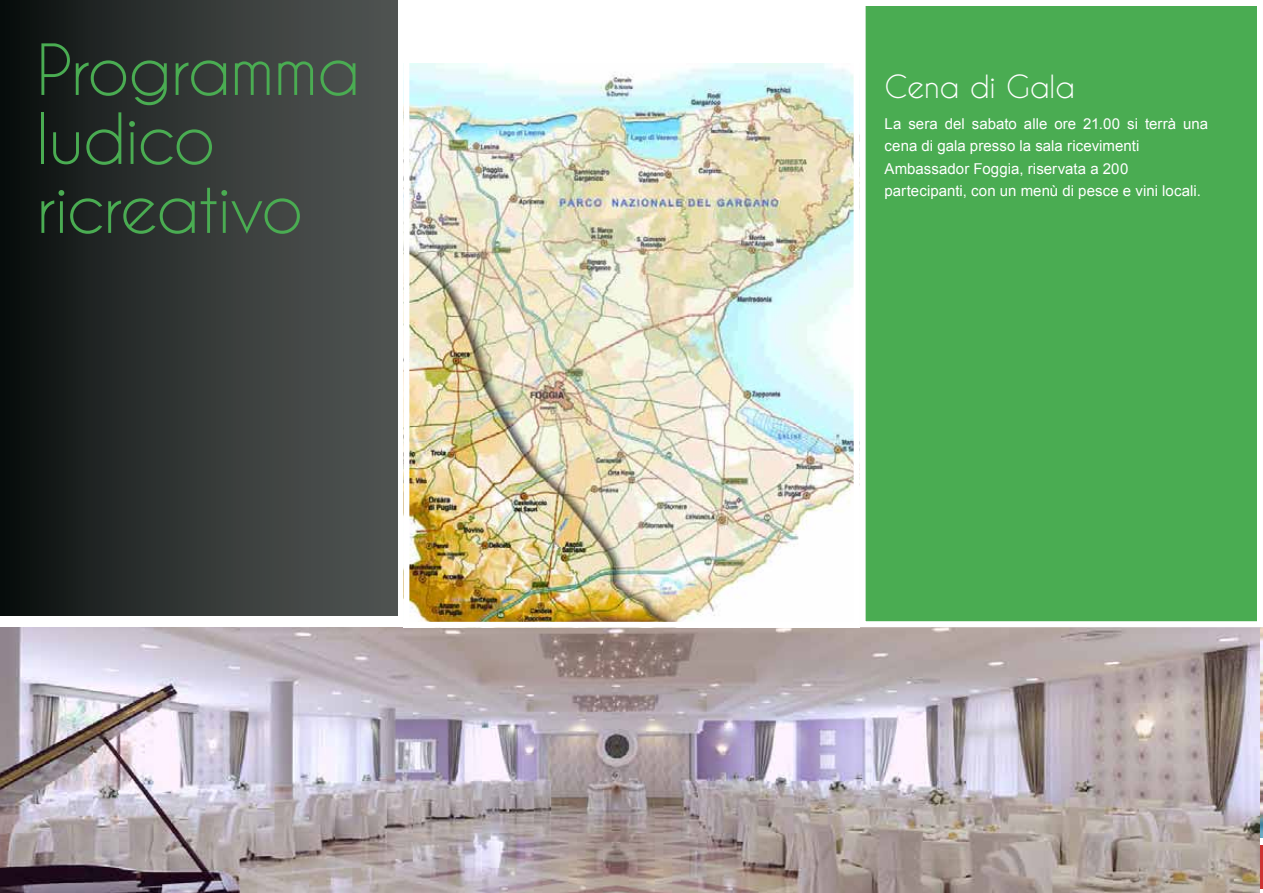
<style>
.page{position:relative;width:1263px;height:893px;background:#fff}
.page>*{position:absolute;margin:0;border:0;box-sizing:border-box;transform-origin:0 0}
.t1{font:66px/69px "Caviar Dreams";letter-spacing:-.02em;color:#4aac52}
.t2{font:30px "Caviar Dreams";letter-spacing:-.01em;color:#fff}
.t3{font:15px/22.5px "Arial";letter-spacing:.005em;color:#fff}
</style>
<div class="page">
<img style="left:1256px;top:627px;width:6px;height:211px">
<div style="left:0;top:0;width:397px;height:615px;background:linear-gradient(to right,#0c1110,#555957)"></div>
<img style="left:0;top:628px;width:1260px;height:265px">
<img style="left:410px;top:63px;width:443px;height:558px">
<div style="left:403px;top:0;width:457px;height:628px;border:6px solid #fff"></div>
<div style="left:863px;top:3px;width:397px;height:621px;background:#4aac52"></div>
<div style="left:860px;top:0;width:403px;height:627px;border:6px solid #fff"></div>
<h1 class="t1" style="left:37px;top:34px;width:325px">Programma ludico ricreativo</h1>
<h2 class="t2" style="left:884px;top:68px;width:192px">Cena di Gala</h2>
<p class="t3" style="left:884px;top:112px;width:325px">La sera del sabato alle ore 21.00 si terrà una cena di gala presso la sala ricevimenti Ambassador Foggia, riservata a 200 partecipanti, con un menù di pesce e vini locali.</p>
</div>
